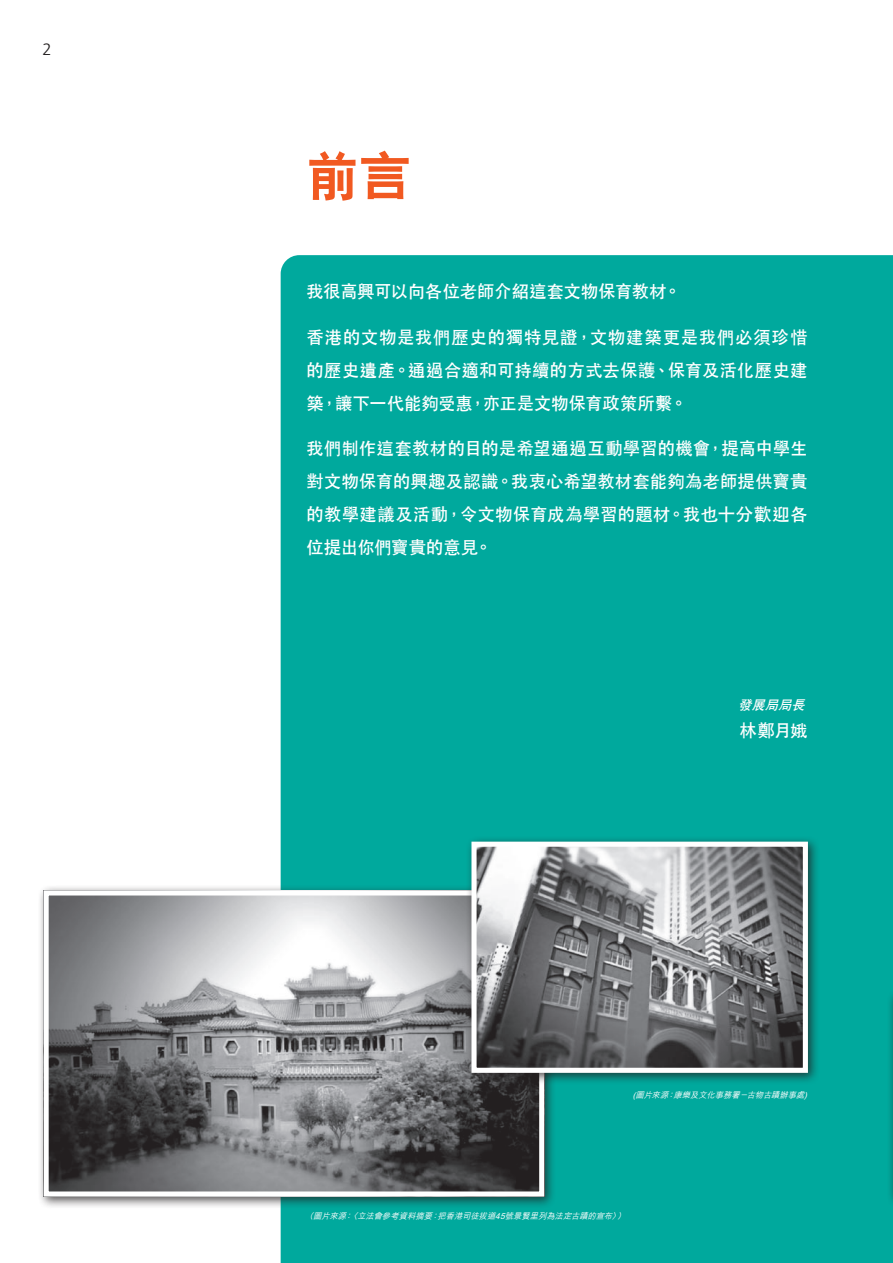
<style>
.page{position:relative;width:893px;height:1263px;background:#fff}
.page>*{position:absolute;margin:0;border:0;box-sizing:border-box;transform-origin:0 0}
.t1{font:800 52.5px "C Hei 2 HK";color:#f15921}
.t2{font:700 18px/33px "C Hei 2 HK";letter-spacing:-.03em;color:#fff;text-align:justify}
.t3{font:700 18px "C Hei 2 HK";letter-spacing:-.05em;color:#fff}
.t4{font:300 16.5px "Frutiger";color:#231f20}
.t5{font:italic 700 13.5px "C Hei 2 HK";color:#fff}
.t6{font:italic 500 8.25px "M Hei HK";color:#fff}
</style>
<div class="page">
<div style="left:281px;top:255px;width:612px;height:1008px;background:#00a99d"></div>
<div style="left:37px;top:884px;width:525px;height:331px;background:#231f20;opacity:.75"></div>
<img style="left:50px;top:896px;width:488px;height:294px">
<div style="left:44px;top:890px;width:500px;height:306px;border:5px solid #fff"></div>
<div style="left:465px;top:835px;width:361px;height:257px;background:#231f20;opacity:.75"></div>
<img style="left:477px;top:848px;width:325px;height:219px">
<div style="left:471px;top:842px;width:337px;height:231px;border:5px solid #fff"></div>
<div style="left:886px;top:988px;width:7px;height:227px;background:#02a095"></div>
<svg style="left:892px;top:1000px;width:1px;height:195px"></svg>
<p class="t4" style="left:43px;top:40px;width:11px">2</p>
<p class="t1" style="left:306px;top:141px;width:106px">前言</p>
<p class="t3" style="left:306px;top:278px;width:377px">我很高興可以向各位老師介紹這套文物保育教材。</p>
<p class="t2" style="left:306px;top:319px;width:503px">香港的文物是我們歷史的獨特見證，文物建築更是我們必須珍惜的歷史遺產。通過合適和可持續的方式去保護、保育及活化歷史建築，讓下一代能夠受惠，亦正是文物保育政策所繫。</p>
<p class="t2" style="left:306px;top:431px;width:503px">我們制作這套教材的目的是希望通過互動學習的機會，提高中學生對文物保育的興趣及認識。我衷心希望教材套能夠為老師提供寶貴的教學建議及活動，令文物保育成為學習的題材。我也十分歡迎各位提出你們寶貴的意見。</p>
<p class="t5" style="left:738px;top:695px;width:73px">發展局局長</p>
<p class="t2" style="left:739px;top:712px;width:70px">林鄭月娥</p>
<p class="t6" style="left:633px;top:1089px;width:179px">(圖片來源：康樂及文化事務署－古物古蹟辦事處)</p>
<p class="t6" style="left:305px;top:1210px;width:325px">（圖片來源：〈立法會參考資料摘要：把香港司徒拔道45號景賢里列為法定古蹟的宣布〉）</p>
</div>
